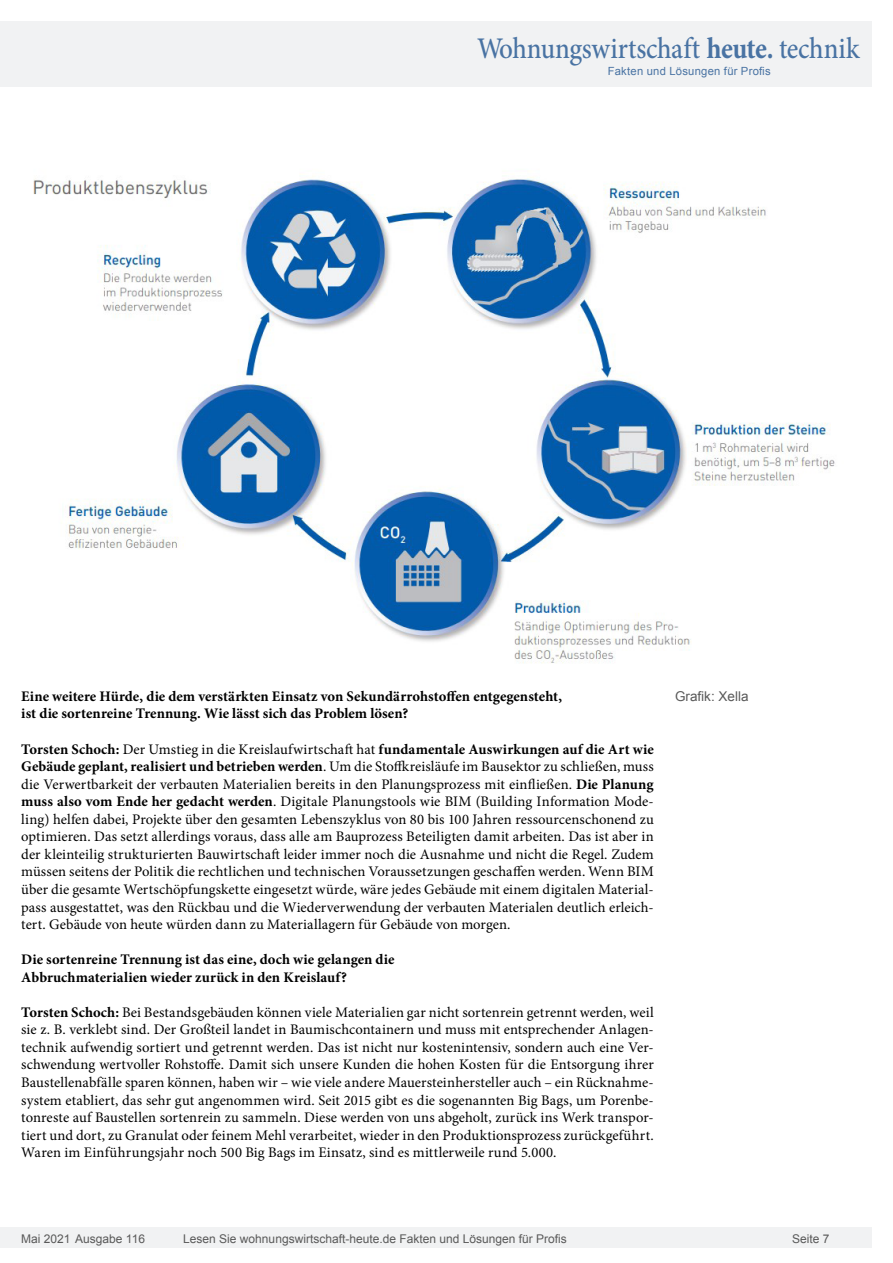
<style>
.page{position:relative;width:893px;height:1263px;background:#fff}
.page>*{position:absolute;margin:0;border:0;box-sizing:border-box;transform-origin:0 0}
.t1{font:500 30px "Minion Pro";letter-spacing:-.01em;color:#4973a3;scale:.9 1}
.Fließtext_erste_Zeil{font:14.7px/17.5px "Minion Pro";letter-spacing:.005em;color:#000;text-align:justify}
.AUTOR{font:700 14.7px "Minion Pro";color:#000}
.Bildunterschrift{font:13.5px "Arial";color:#595959}
.t2{font:12px "Arial";color:#595959}
.t3{font:11.25px "Arial";letter-spacing:.025em;color:#4973a3}
.s1{font-weight:700}
</style>
<div class="page">
<div style="left:0;top:1227px;width:872px;height:20px;background:#f1f2f3"></div>
<div style="left:0;top:21px;width:872px;height:66px;background:#f1f2f3"></div>
<img style="left:33px;top:174px;width:802px;height:489px">
<h1 class="t1" style="left:477px;top:28px;width:426px">Wohnungswirtschaft <span class="s1">heute.</span> technik</h1>
<p class="t3" style="left:608px;top:63px;width:165px">Fakten und Lösungen für Profis</p>
<p class="AUTOR" style="left:21px;top:686px;width:542px">Eine weitere Hürde, die dem verstärkten Einsatz von Sekundärrohstoffen entgegensteht,</p>
<p class="Bildunterschrift" style="left:675px;top:687px;width:75px">Grafik: Xella</p>
<p class="AUTOR" style="left:21px;top:703px;width:388px">ist die sortenreine Trennung. Wie lässt sich das Problem lösen?</p>
<p class="Fließtext_erste_Zeil" style="left:21px;top:740px;width:634px"><span class="s1">Torsten Schoch:</span> Der Umstieg in die Kreislaufwirtschaft hat <span class="s1">fundamentale Auswirkungen auf die Art wie Gebäude geplant, realisiert und betrieben werden</span>. Um die Stoffkreisläufe im Bausektor zu schließen, muss die Verwertbarkeit der verbauten Materialien bereits in den Planungsprozess mit einfließen. <span class="s1">Die Planung muss also vom Ende her gedacht werden</span>. Digitale Planungstools wie BIM (Building Information Mode&shy;ling) helfen dabei, Projekte über den gesamten Lebenszyklus von 80 bis 100 Jahren ressourcenschonend zu optimieren. Das setzt allerdings voraus, dass alle am Bauprozess Beteiligten damit arbeiten. Das ist aber in der kleinteilig strukturierten Bauwirtschaft leider immer noch die Ausnahme und nicht die Regel. Zudem müssen seitens der Politik die rechtlichen und technischen Voraussetzungen geschaffen werden. Wenn BIM über die gesamte Wertschöpfungskette eingesetzt würde, wäre jedes Gebäude mit einem digitalen Material&shy;pass ausgestattet, was den Rückbau und die Wiederverwendung der verbauten Materialen deutlich erleich&shy;tert. Gebäude von heute würden dann zu Materiallagern für Gebäude von morgen.</p>
<p class="AUTOR" style="left:21px;top:949px;width:375px">Die sortenreine Trennung ist das eine, doch wie gelangen die</p>
<p class="AUTOR" style="left:21px;top:967px;width:327px">Abbruchmaterialien wieder zurück in den Kreislauf?</p>
<p class="Fließtext_erste_Zeil" style="left:21px;top:1003px;width:634px"><span class="s1">Torsten Schoch:</span> Bei Bestandsgebäuden können viele Materialien gar nicht sortenrein getrennt werden, weil sie z. B. verklebt sind. Der Großteil landet in Baumischcontainern und muss mit entsprechender Anlagen&shy;technik aufwendig sortiert und getrennt werden. Das ist nicht nur kostenintensiv, sondern auch eine Ver&shy;schwendung wertvoller Rohstoffe. Damit sich unsere Kunden die hohen Kosten für die Entsorgung ihrer Baustellenabfälle sparen können, haben wir – wie viele andere Mauersteinhersteller auch – ein Rücknahme&shy;system etabliert, das sehr gut angenommen wird. Seit 2015 gibt es die sogenannten Big Bags, um Porenbe&shy;tonreste auf Baustellen sortenrein zu sammeln. Diese werden von uns abgeholt, zurück ins Werk transpor&shy;tiert und dort, zu Granulat oder feinem Mehl verarbeitet, wieder in den Produktionsprozess zurückgeführt.<br>Waren im Einführungsjahr noch 500 Big Bags im Einsatz, sind es mittlerweile rund 5.000.</p>
<p class="t2" style="left:21px;top:1230px;width:125px">Mai 2021 Ausgabe 116</p>
<p class="t2" style="left:183px;top:1230px;width:385px">Lesen Sie wohnungswirtschaft-heute.de Fakten und Lösungen für Profis</p>
<p class="t2" style="left:792px;top:1231px;width:39px">Seite 7</p>
</div>
